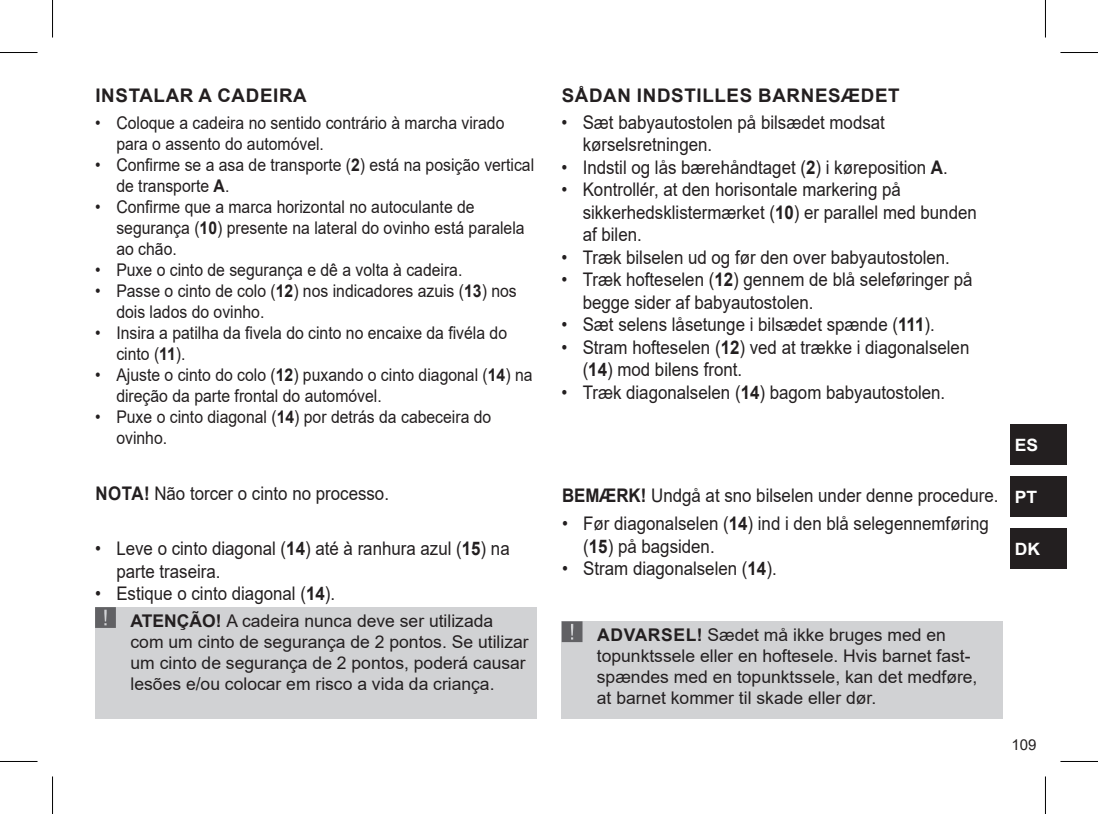
<style>
.page{position:relative;width:1098px;height:814px;background:#fff}
.page>*{position:absolute;margin:0;border:0;box-sizing:border-box;transform-origin:0 0}
.t1{font:75px "Warnung Cybex";color:#616164}
.t2{font:18.75px/22.5px "Arial";color:#231f20;scale:.9 1}
.t3{font:700 18.75px "Arial";letter-spacing:.035em;color:#231f20}
.t4{font:17.5px/21px "Arial";color:#231f20;scale:.9 1}
.t5{font:17.5px/21px "Arial";color:#231f20}
.t6{font:700 17px "Arial";color:#fff}
.t7{font:15px "Arial";color:#231f20}
.s1{font-weight:700}
</style>
<div class="page">
<div style="left:1009px;top:424px;width:57px;height:41px;background:#231f20"></div>
<div style="left:1009px;top:476px;width:57px;height:41px;background:#231f20"></div>
<div style="left:1009px;top:528px;width:57px;height:41px;background:#231f20"></div>
<div style="left:95px;top:607px;width:441px;height:112px;background:#d1d2d4"></div>
<div style="left:561px;top:621px;width:441px;height:98px;background:#d1d2d4"></div>
<hr style="left:0;top:52px;width:38px;height:1px;background:#000">
<hr style="left:1060px;top:52px;width:37px;height:1px;background:#000">
<hr style="left:0;top:761px;width:38px;height:1px;background:#000">
<hr style="left:1060px;top:761px;width:37px;height:1px;background:#000">
<hr style="left:52px;top:0;width:1px;height:38px;background:#000">
<hr style="left:52px;top:776px;width:1px;height:38px;background:#000">
<hr style="left:1044px;top:0;width:1px;height:38px;background:#000">
<hr style="left:1044px;top:776px;width:1px;height:38px;background:#000">
<p class="t3" style="left:95px;top:82px;width:213px">INSTALAR A CADEIRA</p>
<p class="t3" style="left:561px;top:82px;width:339px">SÅDAN INDSTILLES BARNESÆDET</p>
<p class="t4" style="left:116px;top:112px;width:432px;text-indent:-21px">• Coloque a cadeira no sentido contrário à marcha virado para o assento do automóvel.</p>
<p class="t4" style="left:116px;top:154px;width:465px;text-indent:-21px">• Confirme se a asa de transporte (<span class="s1">2</span>) está na posição vertical de transporte <span class="s1">A</span>.</p>
<p class="t4" style="left:116px;top:196px;width:455px;text-indent:-21px">• Confirme que a marca horizontal no autoculante de segurança (<span class="s1">10</span>) presente na lateral do ovinho está paralela ao chão.</p>
<p class="t4" style="left:95px;top:259px;width:409px">• Puxe o cinto de segurança e dê a volta à cadeira.</p>
<p class="t4" style="left:116px;top:280px;width:446px;text-indent:-21px">• Passe o cinto de colo (<span class="s1">12</span>) nos indicadores azuis (<span class="s1">13</span>) nos dois lados do ovinho.</p>
<p class="t4" style="left:116px;top:322px;width:435px;text-indent:-21px">• Insira a patilha da fivela do cinto no encaixe da fivéla do cinto (<span class="s1">11</span>).</p>
<p class="t4" style="left:116px;top:364px;width:464px;text-indent:-21px">• Ajuste o cinto do colo (<span class="s1">12</span>) puxando o cinto diagonal (<span class="s1">14</span>) na direção da parte frontal do automóvel.</p>
<p class="t4" style="left:116px;top:406px;width:418px;text-indent:-21px">• Puxe o cinto diagonal (<span class="s1">14</span>) por detrás da cabeceira do ovinho.</p>
<p class="t2" style="left:95px;top:482px;width:328px"><span class="s1">NOTA!</span> Não torcer o cinto no processo.</p>
<p class="t2" style="left:116px;top:537px;width:438px;text-indent:-21px">• Leve o cinto diagonal (<span class="s1">14</span>) até à ranhura azul (<span class="s1">15</span>) na parte traseira.</p>
<p class="t2" style="left:95px;top:582px;width:268px">• Estique o cinto diagonal (<span class="s1">14</span>).</p>
<p class="t2" style="left:582px;top:111px;width:337px;text-indent:-21px">• Sæt babyautostolen på bilsædet modsat kørselsretningen.</p>
<p class="t2" style="left:561px;top:156px;width:431px">• Indstil og lås bærehåndtaget (<span class="s1">2</span>) i køreposition <span class="s1">A</span>.</p>
<p class="t2" style="left:582px;top:178px;width:439px;text-indent:-21px">• Kontrollér, at den horisontale markering på sikkerhedsklistermærket (<span class="s1">10</span>) er parallel med bunden af bilen.</p>
<p class="t2" style="left:561px;top:246px;width:433px">• Træk bilselen ud og før den over babyautostolen.</p>
<p class="t2" style="left:582px;top:268px;width:434px;text-indent:-21px">• Træk hofteselen (<span class="s1">12</span>) gennem de blå seleføringer på begge sider af babyautostolen.</p>
<p class="t2" style="left:561px;top:313px;width:416px">• Sæt selens låsetunge i bilsædet spænde (<span class="s1">111</span>).</p>
<p class="t2" style="left:582px;top:336px;width:431px;text-indent:-21px">• Stram hofteselen (<span class="s1">12</span>) ved at trække i diagonalselen (<span class="s1">14</span>) mod bilens front.</p>
<p class="t2" style="left:561px;top:381px;width:428px">• Træk diagonalselen (<span class="s1">14</span>) bagom babyautostolen.</p>
<p class="t2" style="left:562px;top:483px;width:486px"><span class="s1">BEMÆRK!</span> Undgå at sno bilselen under denne procedure.</p>
<p class="t2" style="left:583px;top:512px;width:452px;text-indent:-21px">• Før diagonalselen (<span class="s1">14</span>) ind i den blå selegennemføring (<span class="s1">15</span>) på bagsiden.</p>
<p class="t2" style="left:562px;top:557px;width:240px">• Stram diagonalselen (<span class="s1">14</span>).</p>
<h1 class="t1" style="left:95px;top:569px;width:22px">!</h1>
<p class="t5" style="left:130px;top:610px;width:399px"><span class="s1">ATENÇÃO!</span> A cadeira nunca deve ser utilizada com um cinto de segurança de 2 pontos. Se utilizar um cinto de segurança de 2 pontos, poderá causar lesões e/ou colocar em risco a vida da criança.</p>
<h1 class="t1" style="left:561px;top:584px;width:22px">!</h1>
<p class="t5" style="left:596px;top:624px;width:382px"><span class="s1">ADVARSEL!</span> Sædet må ikke bruges med en topunktssele eller en hoftesele. Hvis barnet fast&shy;spændes med en topunktssele, kan det medføre, at barnet kommer til skade eller dør.</p>
<p class="t6" style="left:1014px;top:433px;width:25px">ES</p>
<p class="t6" style="left:1014px;top:485px;width:24px">PT</p>
<p class="t6" style="left:1014px;top:537px;width:27px">DK</p>
<p class="t7" style="left:1011px;top:734px;width:27px">109</p>
</div>
